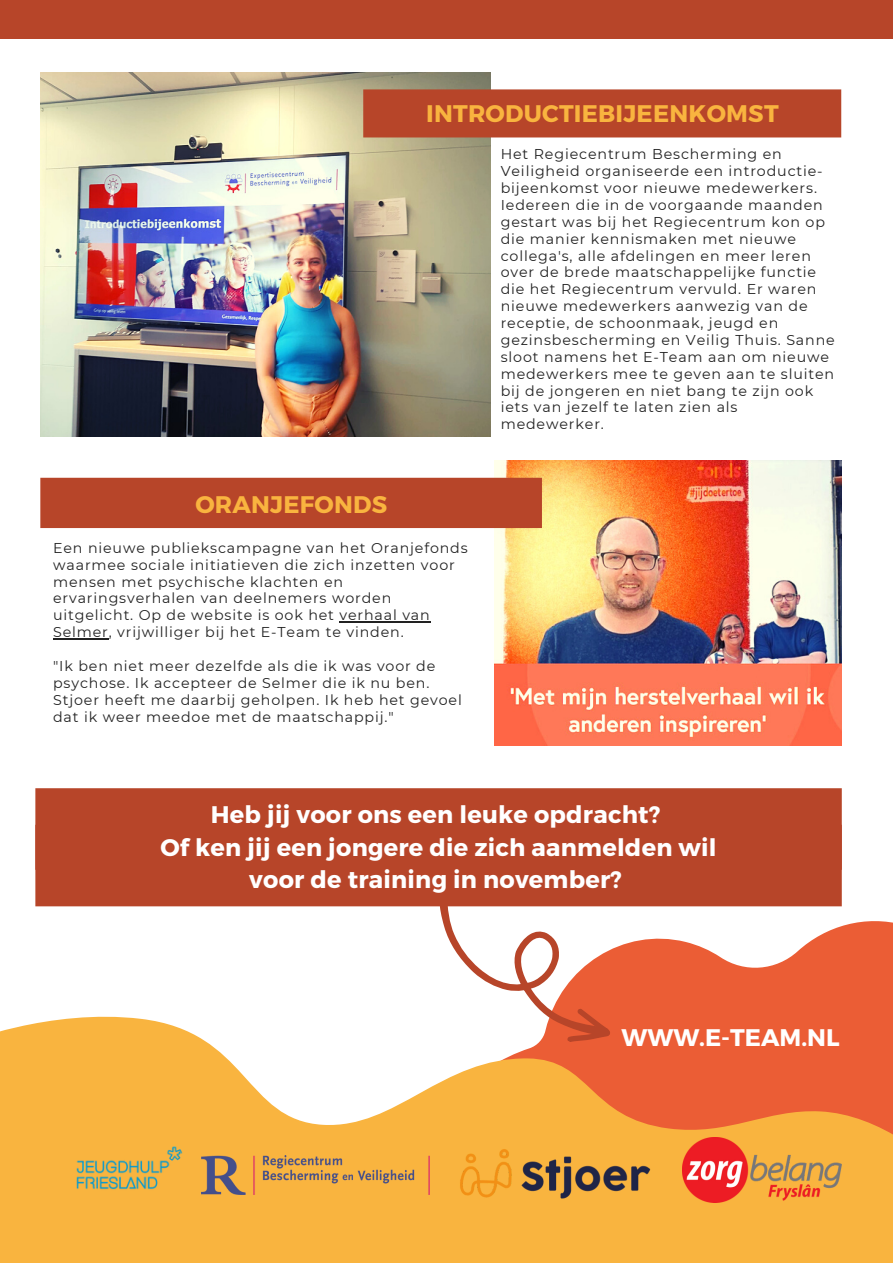
<style>
.page{position:relative;width:893px;height:1264px;background:#fff}
.page>*{position:absolute;margin:0;border:0;box-sizing:border-box;transform-origin:0 0}
.t1{font:700 24px "Montserrat";letter-spacing:.01em;color:#fff}
.t2{font:700 24px "Montserrat";letter-spacing:.01em;color:#f9b43f}
.t3{font:700 24px "Montserrat";color:#fffffe}
.t4{font:14.25px/16.8px "Montserrat";letter-spacing:.06em;color:#222}
</style>
<div class="page">
<div style="left:0;top:0;width:892px;height:38px;background:#b74529"></div>
<img style="left:40px;top:73px;width:450px;height:363px">
<div style="left:363px;top:89px;width:478px;height:48px;background:#b74529"></div>
<img style="left:495px;top:460px;width:346px;height:285px">
<div style="left:40px;top:478px;width:502px;height:50px;background:#b74529"></div>
<hr style="left:339px;top:621px;width:91px;height:1px;background:#222">
<hr style="left:53px;top:638px;width:56px;height:1px;background:#222">
<div style="left:35px;top:788px;width:806px;height:36px;background:#b74529"></div>
<svg style="left:354px;top:824px;width:538px;height:183px"></svg>
<svg style="left:0;top:1007px;width:892px;height:255px;background:#f7ae59"></svg>
<img style="left:53px;top:1128px;width:148px;height:84px">
<img style="left:443px;top:1136px;width:223px;height:72px">
<img style="left:201px;top:1155px;width:228px;height:39px">
<img style="left:682px;top:1137px;width:159px;height:65px">
<div style="left:35px;top:824px;width:806px;height:82px;background:#b74529"></div>
<svg style="left:413px;top:888px;width:223px;height:166px"></svg>
<p class="t2" style="left:426px;top:98px;width:354px">INTRODUCTIEBIJEENKOMST</p>
<p class="t4" style="left:500px;top:146px;width:323px">Het Regiecentrum Bescherming en<br>Veiligheid organiseerde een introductie&shy;bijeenkomst voor nieuwe medewerkers.</p>
<p class="t4" style="left:500px;top:196px;width:335px">Iedereen die in de voorgaande maanden gestart was bij het Regiecentrum kon op die manier kennismaken met nieuwe collega's, alle afdelingen en meer leren over de brede maatschappelijke functie die het Regiecentrum vervuld. Er waren nieuwe medewerkers aanwezig van de receptie, de schoonmaak, jeugd en gezinsbescherming en Veilig Thuis. Sanne sloot namens het E-Team aan om nieuwe medewerkers mee te geven aan te sluiten bij de jongeren en niet bang te zijn ook iets van jezelf te laten zien als medewerker.</p>
<p class="t2" style="left:195px;top:489px;width:193px">ORANJEFONDS</p>
<p class="t4" style="left:53px;top:539px;width:416px">Een nieuwe publiekscampagne van het Oranjefonds waarmee sociale initiatieven die zich inzetten voor mensen met psychische klachten en ervaringsverhalen van deelnemers worden uitgelicht. Op de website is ook het verhaal van Selmer, vrijwilliger bij het E-Team te vinden.</p>
<p class="t4" style="left:53px;top:657px;width:410px">"Ik ben niet meer dezelfde als die ik was voor de psychose. Ik accepteer de Selmer die ik nu ben.<br>Stjoer heeft me daarbij geholpen. Ik heb het gevoel dat ik weer meedoe met de maatschappij."</p>
<p class="t1" style="left:211px;top:798px;width:451px">Heb jij voor ons een leuke opdracht?</p>
<p class="t1" style="left:160px;top:831px;width:557px">Of ken jij een jongere die zich aanmelden wil</p>
<p class="t1" style="left:249px;top:864px;width:374px">voor de training in november?</p>
<p class="t3" style="left:621px;top:1021px;width:219px">WWW.E-TEAM.NL</p>
</div>
